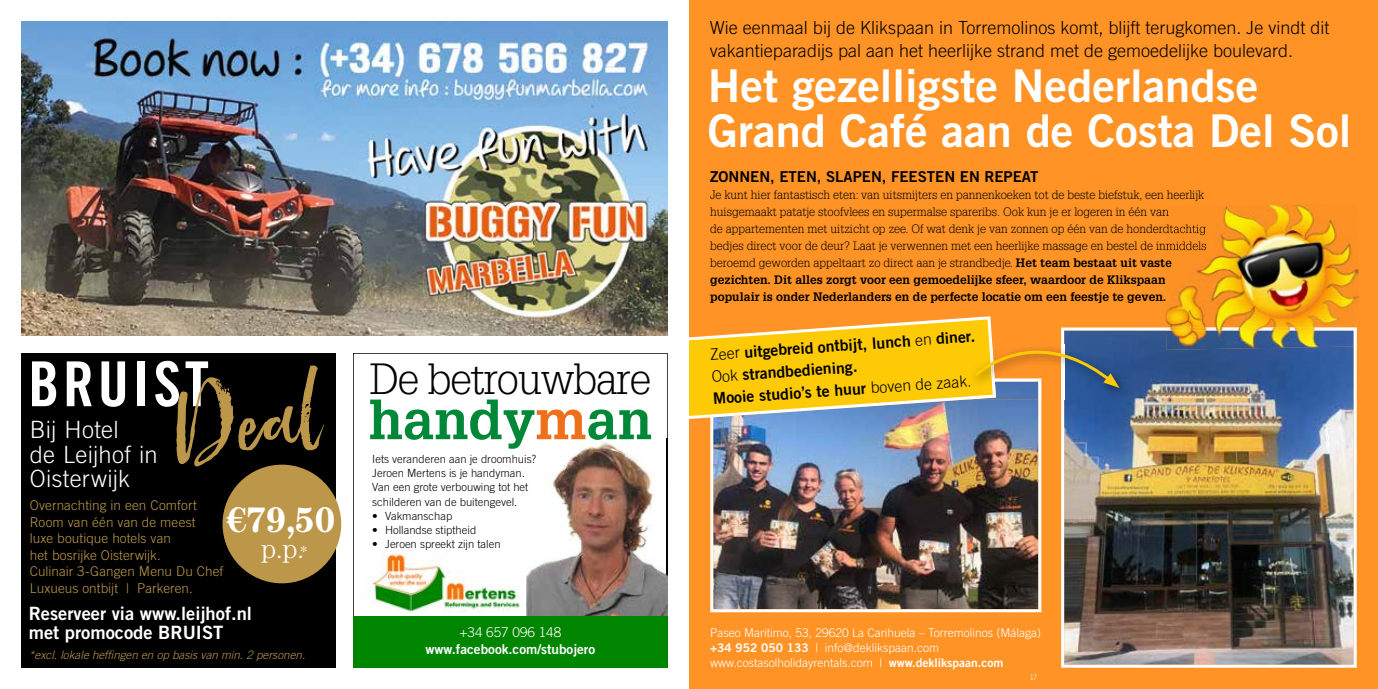
<style>
.page{position:relative;width:1378px;height:689px;background:#fff}
.page>*{position:absolute;margin:0;border:0;box-sizing:border-box;transform-origin:0 0}
.t1{font:128.1px "Hello Sunshine";color:#bc974a}
.t2{font:62.1px "Trade Gothic LT Std Bd Cn 20";letter-spacing:.06em;color:#fff}
.t3{font:700 54.45px "Glypha LT Std";color:#008737}
.t4{font:45.3px/45.5px "Trade Gothic LT Std Bd 2";color:#fff}
.t5{font:300 42.6px "Glypha LT Std";letter-spacing:-.025em;color:#020203}
.t6{font:700 35.7px "Century LT";color:#fff}
.t7{font:300 27.3px "Century LT";color:#fff}
.t8{font:300 23.85px/24.3px "Trade Gothic LT Std";letter-spacing:.01em;color:#fff}
.t9{font:18.3px/19.4px "Trade Gothic LT Std Bd 2";color:#fff}
.t10{font:300 18px/22.5px "Trade Gothic LT Std";color:#000}
.t11{font:15.75px/22px "Trade Gothic LT Std Bd 2";color:#000}
.t12{font:15px "Trade Gothic LT Std Bd 2";color:#000}
.t13{font:300 13.5px/16.5px "Trade Gothic LT Std";letter-spacing:.005em;color:#bc974a}
.t14{font:13.5px "Trade Gothic LT Std Bd 2";color:#fff}
.t15{font:300 13.5px "Trade Gothic LT Std";color:#fff}
.t16{font:300 12px/17px "Glypha LT Std";color:#000}
.t17{font:300 12px/15px "Trade Gothic LT Std";color:#fff}
.t18{font:italic 300 11.55px "Trade Gothic LT Std";color:#bc974a}
.t19{font:300 11.25px/14.2px "Trade Gothic LT Std";color:#000}
.t20{font:300 7.5px "Trade Gothic LT Std";color:#fff}
.s1{font-size:15.9px}
.s2{color:#ee701c}
.s3{font-weight:700}
.s4{font-family:"Trade Gothic LT Std";font-weight:300}
.s5{font-family:"Trade Gothic LT Std Bd 2";font-weight:400}
</style>
<div class="page">
<div style="left:689px;top:0;width:689px;height:689px;background:#ff9326"></div>
<img style="left:1061px;top:327px;width:295px;height:341px">
<img style="left:710px;top:419px;width:331px;height:193px">
<img style="left:1164px;top:204px;width:195px;height:142px">
<img style="left:1166px;top:346px;width:187px;height:4px">
<img style="left:1166px;top:327px;width:190px;height:19px">
<svg style="left:1164px;top:207px;width:5px;height:11px"></svg>
<img style="left:1164px;top:224px;width:42px;height:11px">
<img style="left:1164px;top:241px;width:42px;height:11px">
<svg style="left:1164px;top:258px;width:8px;height:9px"></svg>
<svg style="left:1165px;top:292px;width:4px;height:11px"></svg>
<img style="left:1119px;top:345px;width:11px;height:54px">
<svg style="left:689px;top:316px;width:430px;height:103px"></svg>
<img style="left:21px;top:21px;width:647px;height:315px">
<div style="left:21px;top:353px;width:315px;height:315px;background:#000"></div>
<div style="left:222px;top:465px;width:119px;height:118px;background:#bc974a;border-radius:50%"></div>
<svg style="left:353px;top:353px;width:315px;height:264px"></svg>
<img style="left:526px;top:438px;width:142px;height:179px">
<div style="left:353px;top:617px;width:315px;height:51px;background:#008500"></div>
<img style="left:363px;top:552px;width:159px;height:61px">
<h2 class="t2" style="left:28px;top:346px;width:182px">BRUIST</h2>
<h1 class="t1" style="left:164px;top:357px;width:150px;rotate:-7deg">Deal</h1>
<h3 class="t8" style="left:30px;top:417px;width:129px">Bij Hotel<br>de Leijhof in<br>Oisterwijk</h3>
<p class="t13" style="left:30px;top:497px;width:195px">Overnachting in een Comfort<br>Room van één van de meest<br>luxe boutique hotels van<br>het bosrijke Oisterwijk.<br>Culinair 3-Gangen Menu Du Chef<br>Luxueus ontbijt | Parkeren.</p>
<h3 class="t6" style="left:226px;top:498px;width:111px">€79,50</h3>
<h3 class="t7" style="left:261px;top:533px;width:48px">p.p.<span class="s1">*</span></h3>
<h3 class="t9" style="left:29px;top:603px;width:225px">Reserveer via www.leijhof.nl met promocode BRUIST</h3>
<p class="t18" style="left:29px;top:648px;width:278px">*excl. lokale heffingen en op basis van min. 2 personen.</p>
<h3 class="t5" style="left:370px;top:355px;width:283px">De betrouwbare</h3>
<h3 class="t3" style="left:369px;top:386px;width:285px">handy<span class="s2">m</span>an</h3>
<p class="t19" style="left:372px;top:451px;width:165px">Iets veranderen aan je droomhuis?<br>Jeroen Mertens is je handyman.<br>Van een grote verbouwing tot het schilderen van de buitengevel.</p>
<p class="t19" style="left:372px;top:508px;width:82px">• Vakmanschap</p>
<p class="t19" style="left:372px;top:523px;width:106px">• Hollandse stiptheid</p>
<p class="t19" style="left:372px;top:537px;width:130px">• Jeroen spreekt zijn talen</p>
<p class="t15" style="left:459px;top:624px;width:103px">+34 657 096 148</p>
<p class="t14" style="left:425px;top:641px;width:171px">www.facebook.com/stubojero</p>
<h3 class="t10" style="left:710px;top:16px;width:621px">Wie eenmaal bij de Klikspaan in Torremolinos komt, blijft terugkomen. Je vindt dit vakantieparadijs pal aan het heerlijke strand met de gemoedelijke boulevard.</h3>
<h3 class="t4" style="left:708px;top:62px;width:645px">Het gezelligste Nederlandse<br>Grand Café aan de Costa Del Sol</h3>
<p class="t12" style="left:710px;top:167px;width:330px">ZONNEN, ETEN, SLAPEN, FEESTEN EN REPEAT</p>
<p class="t16" style="left:710px;top:186px;width:498px">Je kunt hier fantastisch eten: van uitsmijters en pannenkoeken tot de beste biefstuk, een heerlijk huisgemaakt patatje stoofvlees en supermalse spareribs. Ook kun je er logeren in één van<br>de appartementen met uitzicht op zee. Of wat denk je van zonnen op één van de honderdtachtig bedjes direct voor de deur? Laat je verwennen met een heerlijke massage en bestel de inmiddels beroemd geworden appeltaart zo direct aan je strandbedje. <span class="s3">Het team bestaat uit vaste gezichten. Dit alles zorgt voor een gemoedelijke sfeer, waardoor de Klikspaan populair is onder Nederlanders en de perfecte locatie om een feestje te geven.</span></p>
<h3 class="t11" style="left:709px;top:343px;width:267px;rotate:-4deg"><span class="s4">Zeer</span> uitgebreid ontbijt, lunch <span class="s4">en</span> diner.<br><span class="s4">Ook</span> strandbediening.<br>Mooie studio’s te huur <span class="s4">boven de zaak.</span></h3>
<p class="t17" style="left:710px;top:625px;width:332px">Paseo Maritimo, 53, 29620 La Carihuela – Torremolinos (Málaga) <span class="s5">+34 952 050 133</span> | info@deklikspaan.com www.costasolholidayrentals.com | <span class="s5">www.deklikspaan.com</span></p>
<p class="t20" style="left:1029px;top:672px;width:9px">17</p>
</div>
